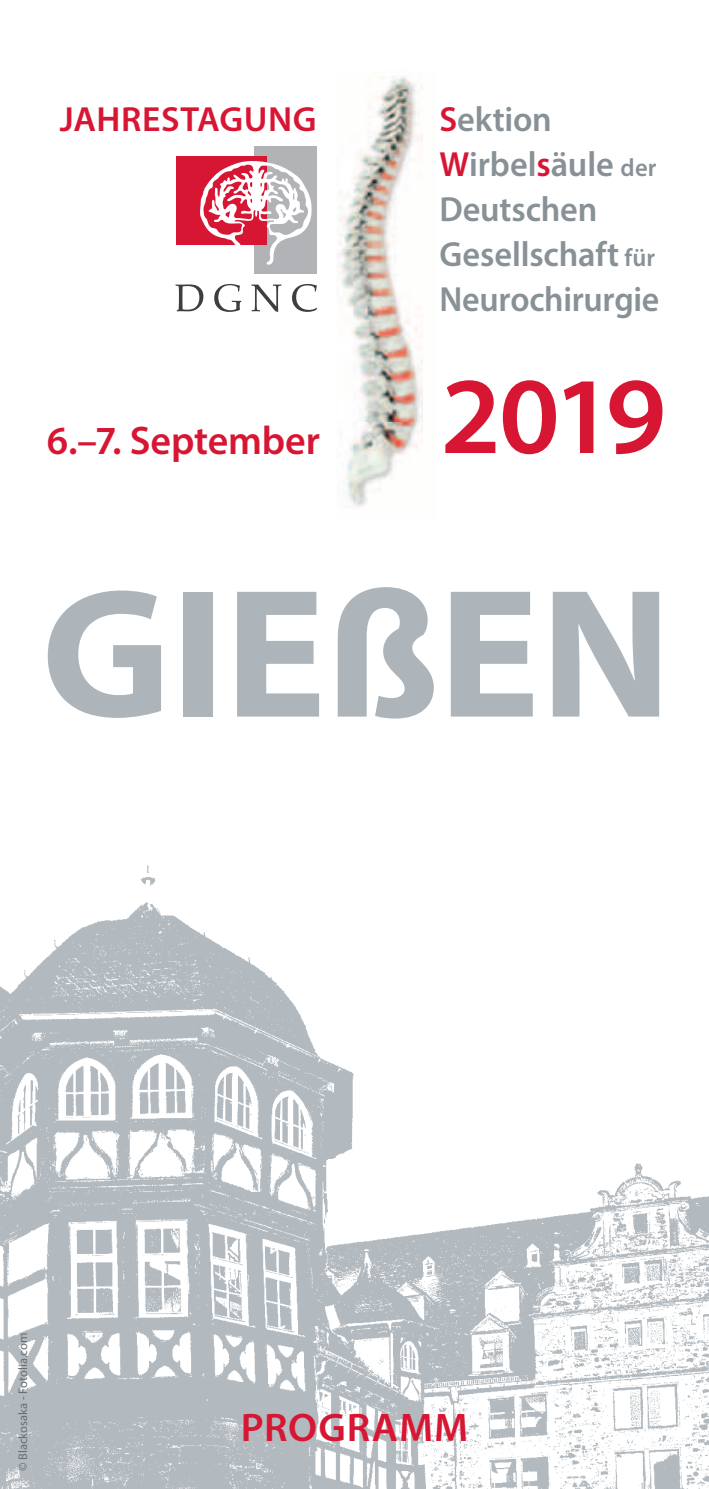
<style>
.page{position:relative;width:709px;height:1489px;background:#fff}
.page>*{position:absolute;margin:0;border:0;box-sizing:border-box;transform-origin:0 0}
.t1{font:700 185px "Myriad Pro";color:#aeb5ba}
.t2{font:600 110px "Myriad Pro";color:#d71634}
.t3{font:600 40px "Myriad Pro";color:#d71634}
.t4{font:600 40px "Myriad Pro";letter-spacing:.025em;color:#d71634}
.t5{font:600 35px/45px "Myriad Pro";letter-spacing:-.005em;color:#879196}
.t6{font:600 35px "Myriad Pro";letter-spacing:.015em;color:#d71634}
.t7{font:12.5px "Myriad Pro";color:#6c6d70}
.s1{color:#d71634}
.s2{font-size:25px}
.s3{font-size:179.5px}
</style>
<div class="page">
<img style="left:0;top:865px;width:709px;height:623px">
<img style="left:339px;top:76px;width:83px;height:431px">
<div style="left:255px;top:147px;width:62px;height:127px;background:#b2b3b7"></div>
<div style="left:176px;top:156px;width:90px;height:88px;background:#d71634"></div>
<svg style="left:200px;top:161px;width:111px;height:104px"></svg>
<svg style="left:175px;top:284px;width:28px;height:27px"></svg>
<svg style="left:214px;top:284px;width:27px;height:28px"></svg>
<svg style="left:251px;top:284px;width:30px;height:28px"></svg>
<svg style="left:292px;top:284px;width:25px;height:28px"></svg>
<p class="t6" style="left:60px;top:97px;width:258px">JAHRESTAGUNG</p>
<p class="t5" style="left:439px;top:96px;width:221px"><span class="s1">S</span>ektion<br><span class="s1">W</span>irbel<span class="s1">s</span>äule <span class="s2">der<br></span>Deutschen<br>Gesellschaft <span class="s2">für<br></span>Neurochirurgie</p>
<p class="t3" style="left:47px;top:415px;width:274px">6.–7. September</p>
<h2 class="t2" style="left:440px;top:346px;width:227px">2019</h2>
<h1 class="t1" style="left:41px;top:533px;width:632px">GIE<span class="s3">ß</span>EN</h1>
<p class="t7" style="left:15px;top:1470px;width:140px;rotate:-90deg">© Blackosaka - Fotolia.com</p>
<p class="t4" style="left:241px;top:1401px;width:229px">PROGRAMM</p>
</div>
